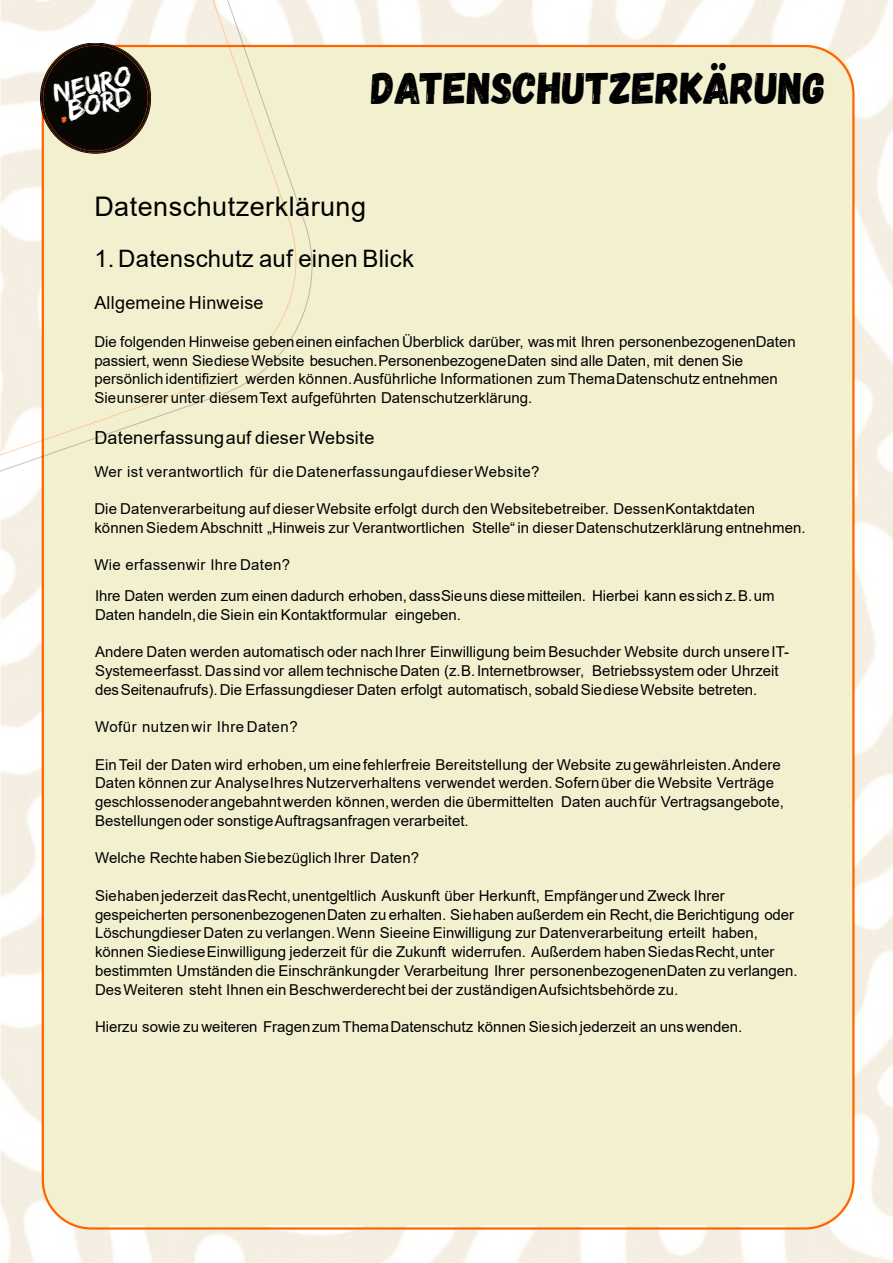
<style>
.page{position:relative;width:893px;height:1263px;background:#fff}
.page>*{position:absolute;margin:0;border:0;box-sizing:border-box;transform-origin:0 0}
.t1{font:45px "Gagalin";color:#000}
.t2{font:29.1px "Edo SZ";color:#fff}
.t3{font:27px "Arial";letter-spacing:.02em;color:#000}
.t4{font:24px "Arial";letter-spacing:.01em;color:#000}
.t5{font:18px "Arial";letter-spacing:.01em;color:#000}
.t6{font:15px/18.8px "Arial";color:#000}
.t7{font:15px "Arial";letter-spacing:.025em;color:#000}
.t8{font:15px "Arial";letter-spacing:.035em;color:#000}
.t9{font:15px "Arial";letter-spacing:.02em;color:#000}
.s1{color:#f26421}
</style>
<div class="page">
<img style="left:0;top:0;width:893px;height:1263px">
<div style="left:43px;top:46px;width:810px;height:1179px;background:#f3f0d0;border-radius:41px"></div>
<svg style="left:0;top:0;width:330px;height:510px"></svg>
<svg style="left:0;top:0;width:313px;height:491px"></svg>
<svg style="left:41px;top:43px;width:110px;height:110px"></svg>
<h2 class="t2" style="left:51px;top:83px;width:81px;rotate:-14deg">NEURO</h2>
<h2 class="t2" style="left:56px;top:102px;width:76px;rotate:-14deg"><span class="s1">.</span>BORD</h2>
<h1 class="t1" style="left:371px;top:62px;width:456px">DATENSCHUTZERKÄRUNG</h1>
<h3 class="t3" style="left:94px;top:196px;width:273px">Datenschutzerklärung</h3>
<h3 class="t4" style="left:94px;top:249px;width:321px">1. Datenschutz auf einen Blick</h3>
<p class="t5" style="left:94px;top:295px;width:171px">Allgemeine Hinweise</p>
<p class="t6" style="left:94px;top:334px;width:703px">Die folgenden Hinweise geben einen einfachen Überblick darüber, was mit Ihren personenbezogenen Daten passiert, wenn Sie diese Website besuchen. Personenbezogene Daten sind alle Daten, mit denen Sie persönlich identifiziert werden können. Ausführliche Informationen zum Thema Datenschutz entnehmen Sie unserer unter diesem Text aufgeführten Datenschutzerklärung.</p>
<p class="t5" style="left:94px;top:430px;width:282px">Datenerfassung auf dieser Website</p>
<p class="t7" style="left:94px;top:466px;width:447px">Wer ist verantwortlich für die Datenerfassung auf dieser Website?</p>
<p class="t6" style="left:94px;top:501px;width:713px">Die Datenverarbeitung auf dieser Website erfolgt durch den Websitebetreiber. Dessen Kontaktdaten können Sie dem Abschnitt „Hinweis zur Verantwortlichen Stelle“ in dieser Datenschutzerklärung entnehmen.</p>
<p class="t9" style="left:94px;top:559px;width:197px">Wie erfassen wir Ihre Daten?</p>
<p class="t6" style="left:95px;top:588px;width:681px">Ihre Daten werden zum einen dadurch erhoben, dass Sie uns diese mitteilen. Hierbei kann es sich z. B. um<br>Daten handeln, die Sie in ein Kontaktformular eingeben.</p>
<p class="t6" style="left:95px;top:644px;width:695px">Andere Daten werden automatisch oder nach Ihrer Einwilligung beim Besuch der Website durch unsere IT-<br>Systeme erfasst. Das sind vor allem technische Daten (z. B. Internetbrowser, Betriebssystem oder Uhrzeit des Seitenaufrufs). Die Erfassung dieser Daten erfolgt automatisch, sobald Sie diese Website betreten.</p>
<p class="t8" style="left:95px;top:721px;width:204px">Wofür nutzen wir Ihre Daten?</p>
<p class="t6" style="left:95px;top:756px;width:690px">Ein Teil der Daten wird erhoben, um eine fehlerfreie Bereitstellung der Website zu gewährleisten. Andere Daten können zur Analyse Ihres Nutzerverhaltens verwendet werden. Sofern über die Website Verträge geschlossen oder angebahnt werden können, werden die übermittelten Daten auch für Vertragsangebote, Bestellungen oder sonstige Auftragsanfragen verarbeitet.</p>
<p class="t6" style="left:95px;top:850px;width:326px">Welche Rechte haben Sie bezüglich Ihrer Daten?</p>
<p class="t6" style="left:95px;top:888px;width:704px">Sie haben jederzeit das Recht, unentgeltlich Auskunft über Herkunft, Empfänger und Zweck Ihrer gespeicherten personenbezogenen Daten zu erhalten. Sie haben außerdem ein Recht, die Berichtigung oder Löschung dieser Daten zu verlangen. Wenn Sie eine Einwilligung zur Datenverarbeitung erteilt haben, können Sie diese Einwilligung jederzeit für die Zukunft widerrufen. Außerdem haben Sie das Recht, unter bestimmten Umständen die Einschränkung der Verarbeitung Ihrer personenbezogenen Daten zu verlangen.<br>Des Weiteren steht Ihnen ein Beschwerderecht bei der zuständigen Aufsichtsbehörde zu.</p>
<p class="t6" style="left:95px;top:1019px;width:649px">Hierzu sowie zu weiteren Fragen zum Thema Datenschutz können Sie sich jederzeit an uns wenden.</p>
</div>
